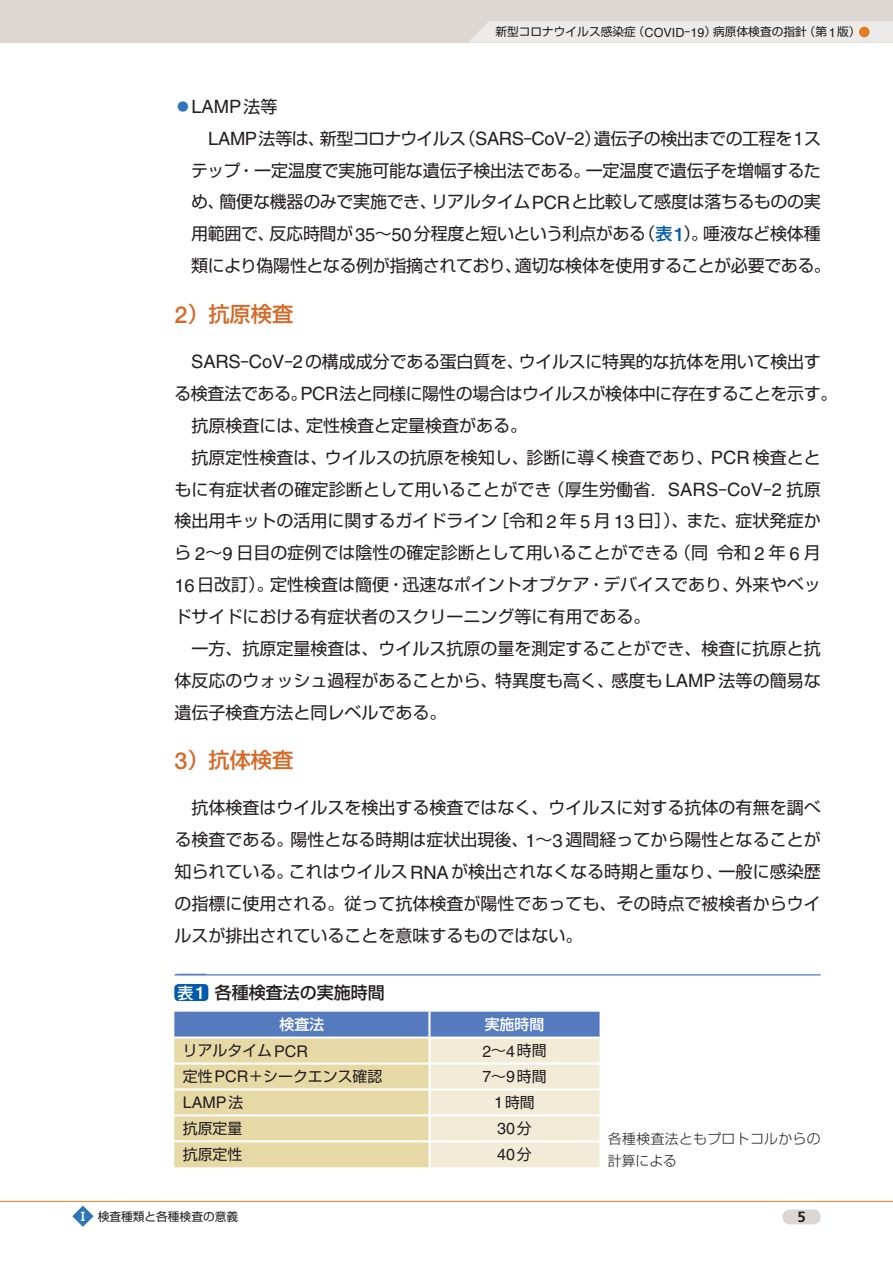
<style>
.page{position:relative;width:893px;height:1263px;background:#fff}
.page>*{position:absolute;margin:0;border:0;box-sizing:border-box;transform-origin:0 0}
.t1{font:500 21.3px "Shin Go Pro";color:#d56a29}
.t2{font:18.3px "Helvetica";color:#231f20}
.t3{font:16.95px/32px "Shin Go Pro";color:#231f20;text-align:justify}
.t4{font:16.95px/32px "Shin Go Pro";letter-spacing:-.02em;color:#231f20;text-align:center}
.t5{font:16.95px "Shin Go Pro";letter-spacing:-.025em;color:#231f20}
.t6{font:500 16.95px "Shin Go Pro";color:#231f20}
.t7{font:16.05px "Helvetica";color:#231f20}
.t8{font:14.85px "Shin Go Pro";color:#231f20}
.t9{font:500 14.85px "Shin Go Pro";color:#fff}
.t10{font:700 14.85px "Frutiger";color:#231f20}
.t11{font:300 13.8px/21.3px "Shin Go Pro";letter-spacing:.025em;color:#231f20}
.t12{font:11.7px "Shin Go Pro";color:#231f20}
.s1{font-family:"Helvetica";font-size:12.6px}
.s2{font-family:"Ryumin Pro";font-weight:700}
.s3{font-family:"Shin Go Pro";font-size:16.95px;color:#2e76bc}
.s4{font-family:"Shin Go Pro";font-size:16.95px}
.s5{font-family:"Helvetica";font-size:18.3px}
.s6{font-weight:500;color:#015aaa}
.s7{font-family:"Helvetica Neue";font-weight:500;font-size:18.75px;color:#015aaa}
.s8{font-family:"Helvetica Neue";font-size:23.4px}
.s9{font-size:15.9px;color:#fff}
.s10{font-family:"Helvetica Neue";font-size:17.55px;color:#fff}
.s11{font-family:"Helvetica";font-size:16.05px}
.s12{font-family:"Shin Go Pro";font-size:14.85px}
.s13{font-family:"Shin Go Pro De";font-weight:700;color:#fff}
</style>
<div class="page">
<div style="left:0;top:0;width:893px;height:43px;background:#ddd7d4"></div>
<svg style="left:469px;top:21px;width:424px;height:22px;background:#ebe9e7"></svg>
<hr style="left:0;top:1201px;width:893px;height:1px;background:#e07e26">
<svg style="left:72px;top:1205px;width:22px;height:22px"></svg>
<div style="left:782px;top:1209px;width:39px;height:15px;background:#ddd7d4;border-radius:7px"></div>
<div style="left:859px;top:27px;width:11px;height:10px;background:#e07e26;border-radius:50%"></div>
<hr style="left:174px;top:974px;width:647px;height:1px;background:#557bbe">
<div style="left:174px;top:984px;width:34px;height:17px;background:#015aaa;border-radius:4px"></div>
<svg style="left:174px;top:1012px;width:426px;height:155px;background:#d1cfbb"></svg>
<hr style="left:428px;top:1012px;width:3px;height:24px;background:#fff">
<hr style="left:174px;top:1036px;width:255px;height:3px;background:#fff">
<hr style="left:429px;top:1036px;width:171px;height:3px;background:#fff">
<hr style="left:428px;top:1039px;width:3px;height:23px;background:#fff">
<hr style="left:174px;top:1062px;width:255px;height:2px;background:#fff">
<hr style="left:429px;top:1062px;width:171px;height:2px;background:#fff">
<hr style="left:428px;top:1064px;width:3px;height:24px;background:#fff">
<hr style="left:174px;top:1088px;width:255px;height:2px;background:#fff">
<hr style="left:429px;top:1088px;width:171px;height:2px;background:#fff">
<hr style="left:428px;top:1090px;width:3px;height:24px;background:#fff">
<hr style="left:174px;top:1114px;width:255px;height:2px;background:#fff">
<hr style="left:429px;top:1114px;width:171px;height:2px;background:#fff">
<hr style="left:428px;top:1116px;width:3px;height:24px;background:#fff">
<hr style="left:174px;top:1140px;width:255px;height:2px;background:#fff">
<hr style="left:429px;top:1140px;width:171px;height:2px;background:#fff">
<hr style="left:428px;top:1142px;width:3px;height:25px;background:#fff">
<p class="t12" style="left:495px;top:22px;width:367px">新型コロナウイルス感染症（<span class="s1">COVID</span><span class="s2">-</span><span class="s1">19</span>）病原体検査の指針（第<span class="s1">1</span>版）</p>
<p class="t2" style="left:174px;top:96px;width:105px"><span class="s3">⿟</span>LAMP<span class="s4">法等</span></p>
<p class="t4" style="left:191px;top:120px;width:641px"><span class="s5">LAMP</span>法等は、新型コロナウイルス（<span class="s5">SARS</span><span class="s2">-</span><span class="s5">CoV</span><span class="s2">-</span><span class="s5">2</span>）遺伝子の検出までの工程を<span class="s5">1</span>ス<br>テップ・一定温度で実施可能な遺伝子検出法である。一定温度で遺伝子を増幅するため、簡便な機器のみで実施でき、リアルタイム<span class="s5">PCR</span>と比較して感度は落ちるものの実用範囲で、反応時間が<span class="s5">35</span>～<span class="s5">50</span>分程度と短いという利点がある（<span class="s6">表</span><span class="s7">1</span>）。唾液など検体種類により偽陽性となる例が指摘されており、適切な検体を使用することが必要である。</p>
<p class="t1" style="left:174px;top:296px;width:121px"><span class="s8">2</span>）抗原検査</p>
<p class="t3" style="left:191px;top:343px;width:631px"><span class="s5">SARS</span><span class="s2">-</span><span class="s5">CoV</span><span class="s2">-</span><span class="s5">2</span>の構成成分である蛋白質を、ウイルスに特異的な抗体を用いて検出す</p>
<p class="t5" style="left:174px;top:379px;width:665px">る検査法である。<span class="s5">PCR</span>法と同様に陽性の場合はウイルスが検体中に存在することを示す。</p>
<p class="t3" style="left:191px;top:407px;width:337px">抗原検査には、定性検査と定量検査がある。</p>
<p class="t3" style="left:191px;top:439px;width:631px">抗原定性検査は、ウイルスの抗原を検知し、診断に導く検査であり、<span class="s5">PCR</span> 検査とと</p>
<p class="t3" style="left:174px;top:471px;width:648px">もに有症状者の確定診断として用いることができ（厚生労働省．<span class="s5">SARS</span><span class="s2">-</span><span class="s5">CoV</span><span class="s2">-</span><span class="s5">2</span> 抗原</p>
<p class="t3" style="left:174px;top:503px;width:648px">検出用キットの活用に関するガイドライン［令和 <span class="s5">2</span> 年 <span class="s5">5</span> 月 <span class="s5">13</span> 日］）、また、症状発症か</p>
<p class="t3" style="left:174px;top:535px;width:648px">ら <span class="s5">2</span>～<span class="s5">9</span> 日目の症例では陰性の確定診断として用いることができる（同令和 <span class="s5">2</span> 年 <span class="s5">6</span> 月</p>
<p class="t3" style="left:174px;top:567px;width:648px"><span class="s5">16</span>日改訂）。定性検査は簡便・迅速なポイントオブケア・デバイスであり、外来やベッ</p>
<p class="t3" style="left:174px;top:599px;width:478px">ドサイドにおける有症状者のスクリーニング等に有用である。</p>
<p class="t3" style="left:191px;top:630px;width:631px">一方、抗原定量検査は、ウイルス抗原の量を測定することができ、検査に抗原と抗</p>
<p class="t3" style="left:174px;top:662px;width:648px">体反応のウォッシュ過程があることから、特異度も高く、感度も <span class="s5">LAMP</span> 法等の簡易な</p>
<p class="t3" style="left:174px;top:694px;width:274px">遺伝子検査方法と同レベルである。</p>
<p class="t1" style="left:174px;top:743px;width:121px"><span class="s8">3</span>）抗体検査</p>
<p class="t3" style="left:174px;top:790px;width:648px;text-indent:17px">抗体検査はウイルスを検出する検査ではなく、ウイルスに対する抗体の有無を調べる検査である。陽性となる時期は症状出現後、<span class="s5">1</span>～<span class="s5">3</span> 週間経ってから陽性となることが知られている。これはウイルス<span class="s5">RNA</span>が検出されなくなる時期と重なり、一般に感染歴の指標に使用される。従って抗体検査が陽性であっても、その時点で被検者からウイルスが排出されていることを意味するものではない。</p>
<p class="t6" style="left:177px;top:979px;width:209px"><span class="s9">表</span><span class="s10">1</span> 各種検査法の実施時間</p>
<p class="t9" style="left:280px;top:1012px;width:46px">検査法</p>
<p class="t9" style="left:485px;top:1012px;width:61px">実施時間</p>
<p class="t8" style="left:183px;top:1038px;width:127px">リアルタイム<span class="s11">PCR</span></p>
<p class="t8" style="left:482px;top:1038px;width:66px"><span class="s11">2</span>～<span class="s11">4</span>時間</p>
<p class="t8" style="left:183px;top:1064px;width:201px">定性<span class="s11">PCR</span>＋シークエンス確認</p>
<p class="t8" style="left:482px;top:1064px;width:66px"><span class="s11">7</span>～<span class="s11">9</span>時間</p>
<p class="t7" style="left:183px;top:1093px;width:62px">LAMP<span class="s12">法</span></p>
<p class="t8" style="left:494px;top:1090px;width:42px"><span class="s11">1</span>時間</p>
<p class="t8" style="left:183px;top:1116px;width:61px">抗原定量</p>
<p class="t7" style="left:497px;top:1119px;width:36px">30<span class="s12">分</span></p>
<p class="t8" style="left:183px;top:1142px;width:61px">抗原定性</p>
<p class="t7" style="left:497px;top:1145px;width:36px">40<span class="s12">分</span></p>
<p class="t11" style="left:608px;top:1127px;width:214px">各種検査法ともプロトコルからの計算による</p>
<p class="t12" style="left:77px;top:1207px;width:163px"><span class="s13">Ⅰ</span> 検査種類と各種検査の意義</p>
<p class="t10" style="left:797px;top:1208px;width:10px">5</p>
</div>
